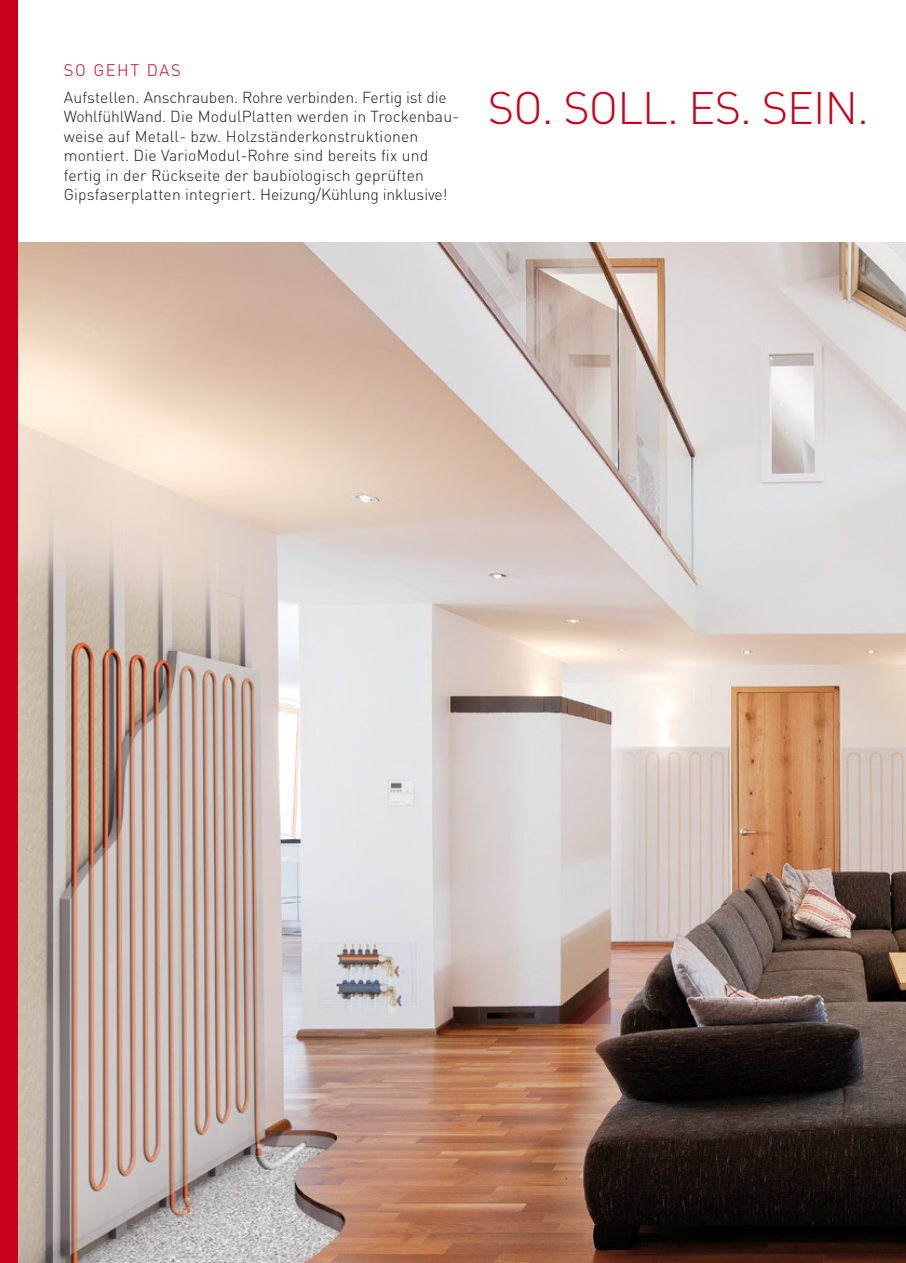
<style>
.page{position:relative;width:906px;height:1263px;background:#fff}
.page>*{position:absolute;margin:0;border:0;box-sizing:border-box;transform-origin:0 0}
.t1{font:300 45px "DIN Pro";letter-spacing:-.02em;color:#c90019}
.t2{font:300 16.5px "DIN Pro";letter-spacing:.1em;color:#c90019}
.t3{font:300 15.75px/19.5px "DIN Pro";letter-spacing:.01em;color:#1a171c}
</style>
<div class="page">
<img style="left:17px;top:242px;width:889px;height:1021px">
<div style="left:0;top:0;width:17px;height:1263px;background:#c90019"></div>
<p class="t2" style="left:64px;top:57px;width:119px">SO GEHT DAS</p>
<p class="t3" style="left:64px;top:86px;width:397px">Aufstellen. Anschrauben. Rohre verbinden. Fertig ist die WohlfühlWand. Die ModulPlatten werden in Trockenbau&shy;weise auf Metall- bzw. Holzständerkonstruktionen montiert. Die VarioModul-Rohre sind bereits fix und fertig in der Rückseite der baubiologisch geprüften Gipsfaserplatten integriert. Heizung/Kühlung inklusive!</p>
<h1 class="t1" style="left:488px;top:73px;width:382px">SO. SOLL. ES. SEIN.</h1>
</div>
